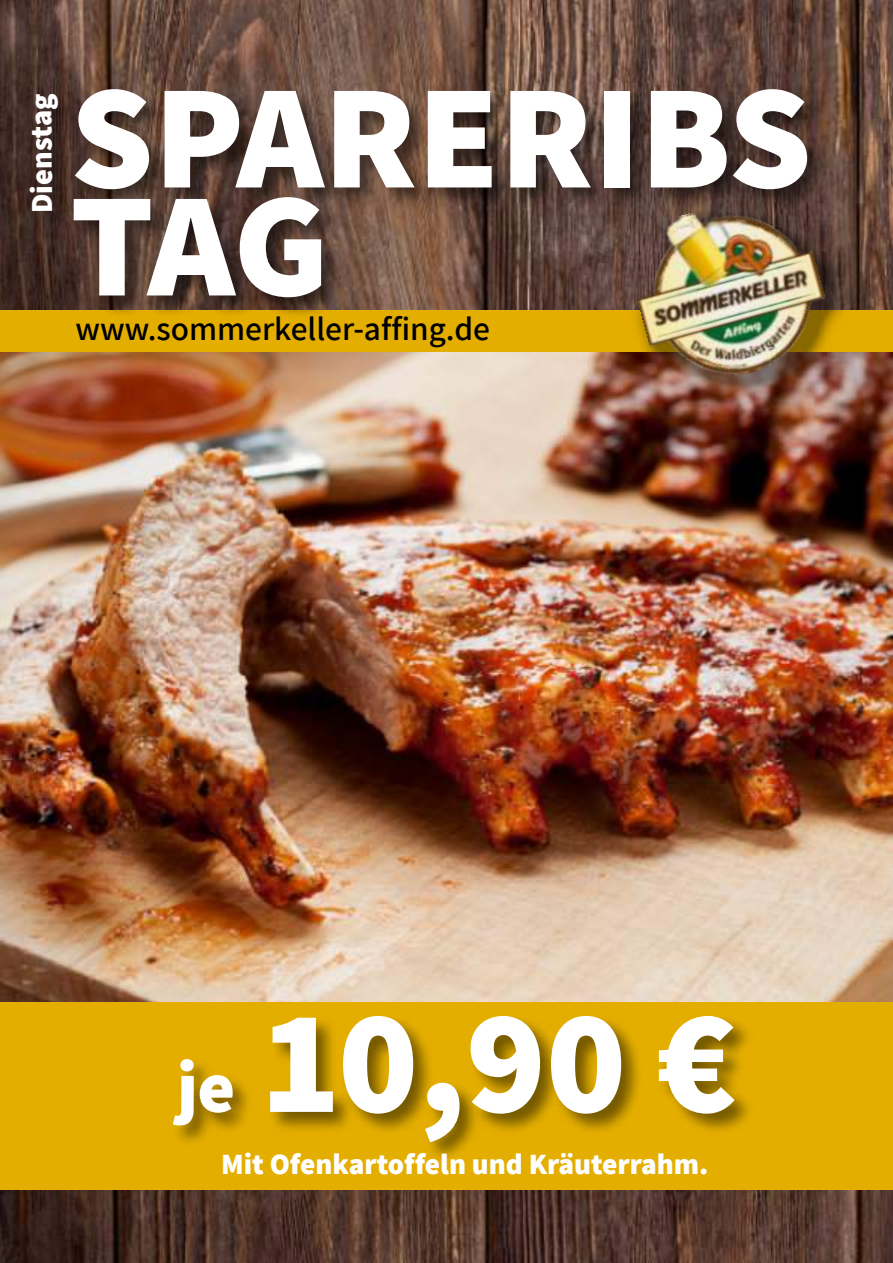
<style>
.page{position:relative;width:893px;height:1263px;background:#fff}
.page>*{position:absolute;margin:0;border:0;box-sizing:border-box;transform-origin:0 0}
.t1{font:800 148.5px/108px "Assistant";color:#fff}
.t2{font:600 33.6px "Assistant";color:#000}
.t3{font:800 30.45px "Assistant";letter-spacing:-.01em;color:#fff}
.t4{font:800 29.25px "Assistant";color:#fff}
.s1{font-size:72px}
</style>
<div class="page">
<img style="left:0;top:0;width:893px;height:1263px">
<img style="left:0;top:352px;width:893px;height:650px">
<div style="left:0;top:311px;width:893px;height:41px;background:#e4ae00"></div>
<div style="left:0;top:1002px;width:893px;height:187px;background:#e4ae00"></div>
<img style="left:628px;top:203px;width:224px;height:199px">
<img style="left:620px;top:185px;width:218px;height:210px">
<img style="left:71px;top:87px;width:758px;height:233px">
<img style="left:178px;top:1018px;width:571px;height:140px">
<img style="left:29px;top:93px;width:51px;height:141px">
<p class="t3" style="left:21px;top:213px;width:122px;rotate:-90deg">Dienstag</p>
<h1 class="t1" style="left:70px;top:79px;width:743px">SPARERIBS<br>TAG</h1>
<p class="t2" style="left:75px;top:305px;width:416px">www.sommerkeller-affing.de</p>
<h1 class="t1" style="left:176px;top:1003px;width:561px"><span class="s1">je</span> 10,90 €</h1>
<p class="t4" style="left:221px;top:1144px;width:489px">Mit Ofenkartoffeln und Kräuterrahm.</p>
</div>
